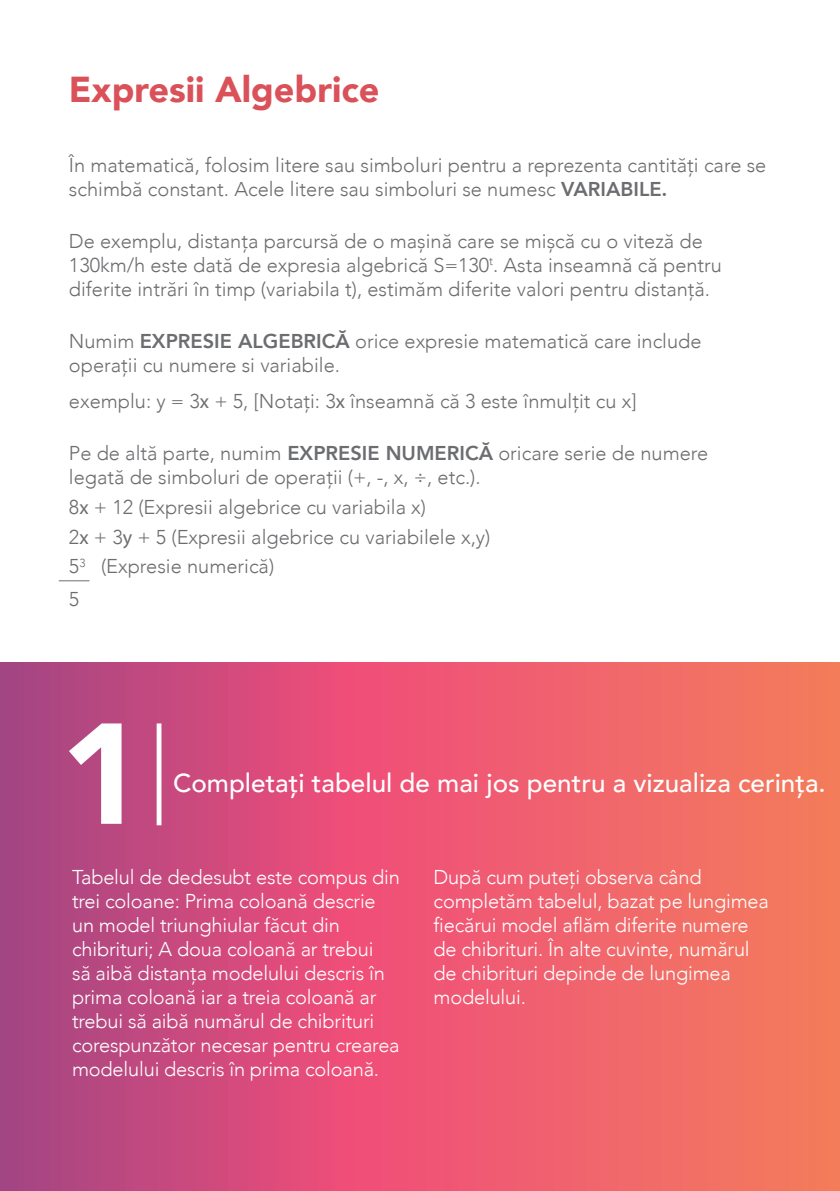
<style>
.page{position:relative;width:840px;height:1191px;background:#fff}
.page>*{position:absolute;margin:0;border:0;box-sizing:border-box;transform-origin:0 0}
.SOUS_TITRE{font:900 36px "Avenir";color:#da5159}
.SOUS_TITRE-2{font:500 26px "Avenir";color:#fff}
.SOUS_TITRE-3{font:300 20px/24px "Avenir";color:#6c6d70}
.SOUS_TITRE-4{font:300 20px/24px "Avenir";letter-spacing:-.01em;color:#fff}
.s1{font-weight:800}
.s2{font-family:"Myriad Pro";font-weight:400}
</style>
<div class="page">
<svg style="left:0;top:662px;width:839px;height:529px;background:#e05972"></svg>
<svg style="left:69px;top:723px;width:52px;height:101px"></svg>
<div style="left:156px;top:723px;width:5px;height:102px;background:#fff"></div>
<hr style="left:59px;top:580px;width:30px;height:1px;background:#6c6d70">
<p class="SOUS_TITRE" style="left:69px;top:59px;width:312px">Expresii Algebrice</p>
<p class="SOUS_TITRE-3" style="left:69px;top:153px;width:698px">În matematică, folosim litere sau simboluri pentru a reprezenta cantități care se schimbă constant. Acele litere sau simboluri se numesc <span class="s1">VARIABILE.</span></p>
<p class="SOUS_TITRE-3" style="left:69px;top:229px;width:654px">De exemplu, distanța parcursă de o mașină care se mișcă cu o viteză de<br>130km/h este dată de expresia algebrică S=130<sup>t</sup>. Asta inseamnă că pentru diferite intrări în timp (variabila t), estimăm diferite valori pentru distanță.</p>
<p class="SOUS_TITRE-3" style="left:69px;top:329px;width:633px">Numim <span class="s1">EXPRESIE ALGEBRICĂ</span> orice expresie matematică care include operații cu numere si variabile.</p>
<p class="SOUS_TITRE-3" style="left:69px;top:389px;width:569px">exemplu: y = 3<span class="s2">x</span> + 5, [Notați: 3<span class="s2">x</span> înseamnă că 3 este înmulțit cu x]</p>
<p class="SOUS_TITRE-3" style="left:69px;top:441px;width:640px">Pe de altă parte, numim <span class="s1">EXPRESIE NUMERICĂ</span> oricare serie de numere legată de simboluri de operații (+, -, x, ÷, etc.).</p>
<p class="SOUS_TITRE-3" style="left:69px;top:495px;width:358px">8<span class="s2">x</span> + 12 (Expresii algebrice cu variabila x)</p>
<p class="SOUS_TITRE-3" style="left:69px;top:525px;width:423px">2<span class="s2">x</span> + 3<span class="s2">y</span> + 5 (Expresii algebrice cu variabilele x,y)</p>
<p class="SOUS_TITRE-3" style="left:69px;top:554px;width:207px">5<sup>3</sup> (Expresie numerică)</p>
<p class="SOUS_TITRE-3" style="left:69px;top:586px;width:12px">5</p>
<p class="SOUS_TITRE-2" style="left:173px;top:760px;width:654px">Completați tabelul de mai jos pentru a vizualiza cerința.</p>
<p class="SOUS_TITRE-4" style="left:72px;top:865px;width:329px">Tabelul de dedesubt este compus din trei coloane: Prima coloană descrie un model triunghiular făcut din chibrituri; A doua coloană ar trebui<br>să aibă distanța modelului descris în prima coloană iar a treia coloană ar trebui să aibă numărul de chibrituri corespunzător necesar pentru crearea modelului descris în prima coloană.</p>
<p class="SOUS_TITRE-4" style="left:433px;top:865px;width:336px">După cum puteți observa când completăm tabelul, bazat pe lungimea fiecărui model aflăm diferite numere de chibrituri. În alte cuvinte, numărul de chibrituri depinde de lungimea modelului.</p>
</div>
